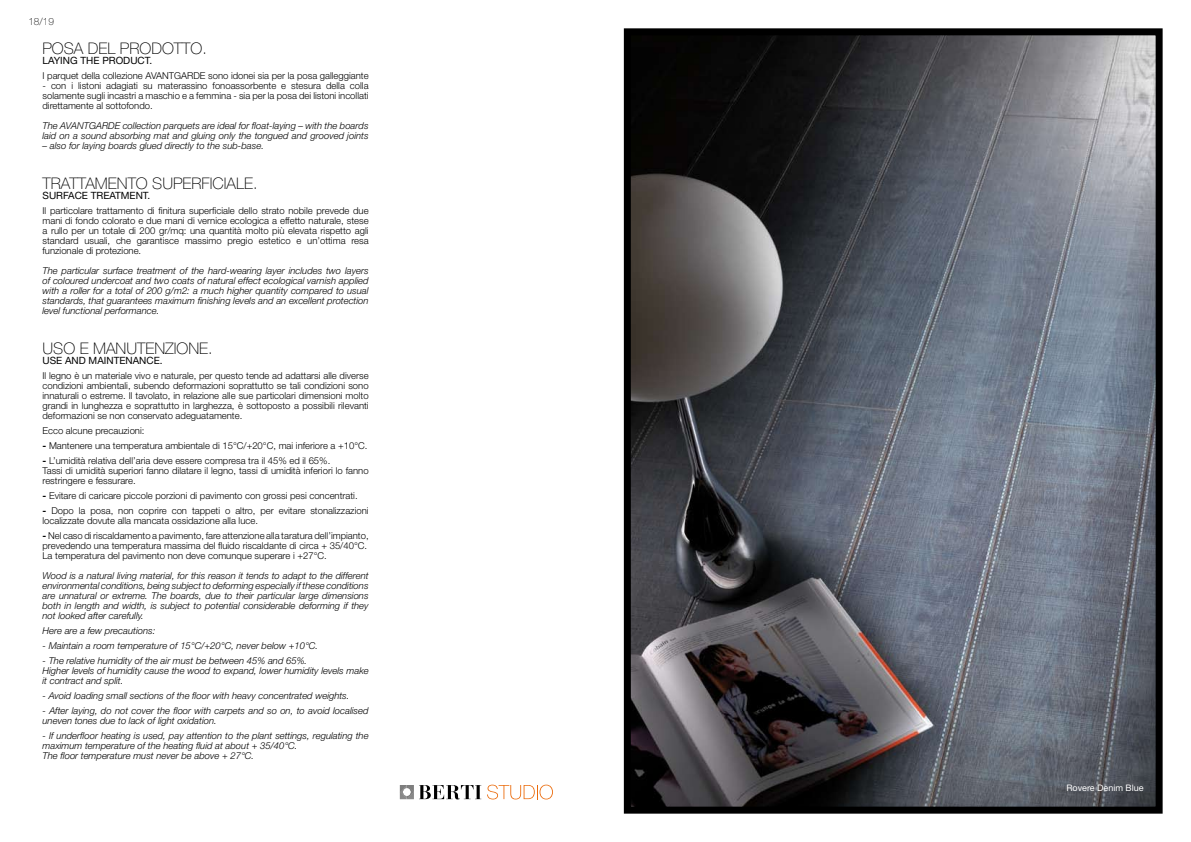
<style>
.page{position:relative;width:1191px;height:842px;background:#fff}
.page>*{position:absolute;margin:0;border:0;box-sizing:border-box;transform-origin:0 0}
.t1{font:100 16px "Helvetica Neue";color:#000}
.t2{font:10px "Helvetica Neue";color:#000}
.t3{font:100 10px "Helvetica Neue";color:#000}
.t4{font:300 9.5px/10px "Helvetica Neue";color:#000;text-align:justify}
.t5{font:italic 300 9.5px/10px "Helvetica Neue";color:#000}
.t6{font:9px "Helvetica Neue";color:#fff}
.s1{font-weight:700}
</style>
<div class="page">
<img style="left:632px;top:36px;width:522px;height:770px">
<div style="left:624px;top:28px;width:538px;height:786px;border:7px solid #000"></div>
<svg style="left:400px;top:785px;width:81px;height:14px"></svg>
<svg style="left:487px;top:785px;width:66px;height:14px"></svg>
<p class="t3" style="left:28px;top:16px;width:27px">18/19</p>
<h1 class="t1" style="left:43px;top:39px;width:166px">POSA DEL PRODOTTO.</h1>
<p class="t2" style="left:43px;top:54px;width:111px">LAYING THE PRODUCT.</p>
<p class="t4" style="left:43px;top:70px;width:328px">I parquet della collezione AVANTGARDE sono idonei sia per la posa galleggiante</p>
<p class="t4" style="left:43px;top:80px;width:327px">- con i listoni adagiati su materassino fonoassorbente e stesura della colla solamente sugli incastri a maschio e a femmina - sia per la posa dei listoni incollati direttamente al sottofondo.</p>
<p class="t5" style="left:43px;top:120px;width:327px">The AVANTGARDE collection parquets are ideal for float-laying – with the boards laid on a sound absorbing mat and gluing only the tongued and grooved joints</p>
<p class="t5" style="left:43px;top:140px;width:223px">– also for laying boards glued directly to the sub-base.</p>
<h1 class="t1" style="left:43px;top:174px;width:216px">TRATTAMENTO SUPERFICIALE.</h1>
<p class="t2" style="left:43px;top:189px;width:109px">SURFACE TREATMENT.</p>
<p class="t4" style="left:43px;top:205px;width:327px">Il particolare trattamento di finitura superficiale dello strato nobile prevede due mani di fondo colorato e due mani di vernice ecologica a effetto naturale, stese a rullo per un totale di 200 gr/mq: una quantità molto più elevata rispetto agli standard usuali, che garantisce massimo pregio estetico e un’ottima resa funzionale di protezione.</p>
<p class="t5" style="left:43px;top:265px;width:328px;text-align:justify">The particular surface treatment of the hard-wearing layer includes two layers of coloured undercoat and two coats of natural effect ecological varnish applied with a roller for a total of 200 g/m2: a much higher quantity compared to usual standards, that guarantees maximum finishing levels and an excellent protection level functional performance.</p>
<h1 class="t1" style="left:43px;top:339px;width:172px">USO E MANUTENZIONE.</h1>
<p class="t2" style="left:43px;top:354px;width:121px">USE AND MAINTENANCE.</p>
<p class="t4" style="left:43px;top:370px;width:328px">Il legno è un materiale vivo e naturale, per questo tende ad adattarsi alle diverse condizioni ambientali, subendo deformazioni soprattutto se tali condizioni sono innaturali o estreme. Il tavolato, in relazione alle sue particolari dimensioni molto grandi in lunghezza e soprattutto in larghezza, è sottoposto a possibili rilevanti deformazioni se non conservato adeguatamente.</p>
<p class="t4" style="left:43px;top:425px;width:103px">Ecco alcune precauzioni:</p>
<p class="t4" style="left:43px;top:440px;width:326px"><span class="s1">-</span> Mantenere una temperatura ambientale di 15°C/+20°C, mai inferiore a +10°C.</p>
<p class="t4" style="left:43px;top:455px;width:328px;text-align:left"><span class="s1">-</span> L’umidità relativa dell’aria deve essere compresa tra il 45% ed il 65%.<br>Tassi di umidità superiori fanno dilatare il legno, tassi di umidità inferiori lo fanno restringere e fessurare.</p>
<p class="t4" style="left:43px;top:490px;width:317px"><span class="s1">-</span> Evitare di caricare piccole porzioni di pavimento con grossi pesi concentrati.</p>
<p class="t4" style="left:43px;top:505px;width:327px"><span class="s1">-</span> Dopo la posa, non coprire con tappeti o altro, per evitare stonalizzazioni localizzate dovute alla mancata ossidazione alla luce.</p>
<p class="t4" style="left:43px;top:530px;width:328px;text-align:left"><span class="s1">-</span> Nel caso di riscaldamento a pavimento, fare attenzione alla taratura dell’impianto, prevedendo una temperatura massima del fluido riscaldante di circa + 35/40°C.<br>La temperatura del pavimento non deve comunque superare i +27°C.</p>
<p class="t5" style="left:43px;top:570px;width:328px;text-align:justify">Wood is a natural living material, for this reason it tends to adapt to the different environmental conditions, being subject to deforming especially if these conditions are unnatural or extreme. The boards, due to their particular large dimensions both in length and width, is subject to potential considerable deforming if they not looked after carefully.</p>
<p class="t5" style="left:43px;top:625px;width:114px">Here are a few precautions:</p>
<p class="t5" style="left:43px;top:640px;width:277px">- Maintain a room temperature of 15°C/+20°C, never below +10°C.</p>
<p class="t5" style="left:43px;top:655px;width:328px">- The relative humidity of the air must be between 45% and 65%.<br>Higher levels of humidity cause the wood to expand, lower humidity levels make it contract and split.</p>
<p class="t5" style="left:43px;top:690px;width:308px">- Avoid loading small sections of the floor with heavy concentrated weights.</p>
<p class="t5" style="left:43px;top:705px;width:327px">- After laying, do not cover the floor with carpets and so on, to avoid localised uneven tones due to lack of light oxidation.</p>
<p class="t5" style="left:43px;top:730px;width:327px">- If underfloor heating is used, pay attention to the plant settings, regulating the maximum temperature of the heating fluid at about + 35/40°C.<br>The floor temperature must never be above + 27°C.</p>
<p class="t6" style="left:1066px;top:782px;width:79px">Rovere Denim Blue</p>
</div>
